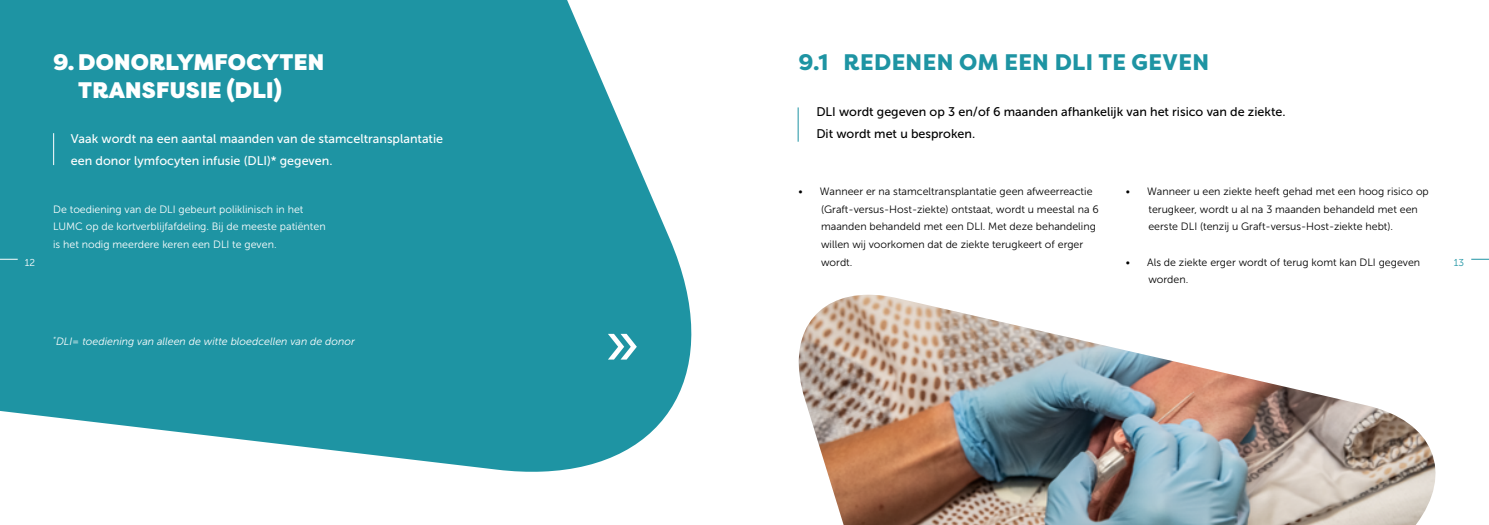
<style>
.page{position:relative;width:1489px;height:525px;background:#fff}
.page>*{position:absolute;margin:0;border:0;box-sizing:border-box;transform-origin:0 0}
.t1{font:62.5px "Museo Sans 500";color:#fff}
.t2{font:900 22.5px/27.5px "Filson Pro";letter-spacing:.01em;color:#fff}
.t3{font:800 22.5px "Filson Pro";letter-spacing:.02em;color:#1e94a3}
.t4{font:12.5px/22.5px "Museo Sans 500";color:#fff}
.t5{font:12.5px/22.5px "Museo Sans 500";color:#000}
.t6{font:10.62px/17.8px "Museo Sans 300";color:#000}
.t7{font:10.62px/17.8px "Museo Sans 300";color:#fff}
.t8{font:italic 10.62px "Museo Sans 300";color:#fff}
.t9{font:10px "Museo Sans 300";color:#1e94a3}
.t10{font:10px "Museo Sans 300";color:#fff}
</style>
<div class="page">
<svg style="left:1471px;top:259px;width:17px;height:1px"></svg>
<svg style="left:0;top:0;width:692px;height:472px;background:#38a0ad"></svg>
<hr style="left:53px;top:133px;width:1px;height:32px;background:#fff">
<svg style="left:0;top:259px;width:18px;height:1px"></svg>
<img style="left:798px;top:294px;width:638px;height:230px">
<hr style="left:797px;top:107px;width:1px;height:35px;background:#1e94a3">
<p class="t10" style="left:25px;top:257px;width:12px">12</p>
<h2 class="t2" style="left:78px;top:49px;width:247px;text-indent:-25px">9. DONORLYMFOCYTEN<br>TRANSFUSIE (DLI)</h2>
<p class="t4" style="left:71px;top:127px;width:374px">Vaak wordt na een aantal maanden van de stamceltransplantatie een donor lymfocyten infusie (DLI)* gegeven.</p>
<p class="t7" style="left:53px;top:200px;width:274px">De toediening van de DLI gebeurt poliklinisch in het<br>LUMC op de kortverblijfafdeling. Bij de meeste patiënten is het nodig meerdere keren een DLI te geven.</p>
<p class="t8" style="left:53px;top:335px;width:303px"><sup>*</sup>DLI= toediening van alleen de witte bloedcellen van de donor</p>
<h1 class="t1" style="left:604px;top:308px;width:36px">»</h1>
<h2 class="t3" style="left:798px;top:48px;width:412px">9.1 REDENEN OM EEN DLI TE GEVEN</h2>
<p class="t5" style="left:816px;top:100px;width:471px">DLI wordt gegeven op 3 en/of 6 maanden afhankelijk van het risico van de ziekte.<br>Dit wordt met u besproken.</p>
<p class="t6" style="left:821px;top:182px;width:279px;text-indent:-23px">• Wanneer er na stamceltransplantatie geen afweerreactie (Graft-versus-Host-ziekte) ontstaat, wordt u meestal na 6 maanden behandeld met een DLI. Met deze behandeling willen wij voorkomen dat de ziekte terugkeert of erger wordt.</p>
<p class="t6" style="left:1148px;top:182px;width:282px;text-indent:-23px">• Wanneer u een ziekte heeft gehad met een hoog risico op terugkeer, wordt u al na 3 maanden behandeld met een eerste DLI (tenzij u Graft-versus-Host-ziekte hebt).</p>
<p class="t6" style="left:1148px;top:253px;width:273px;text-indent:-23px">• Als de ziekte erger wordt of terug komt kan DLI gegeven worden.</p>
<p class="t9" style="left:1453px;top:257px;width:12px">13</p>
</div>
